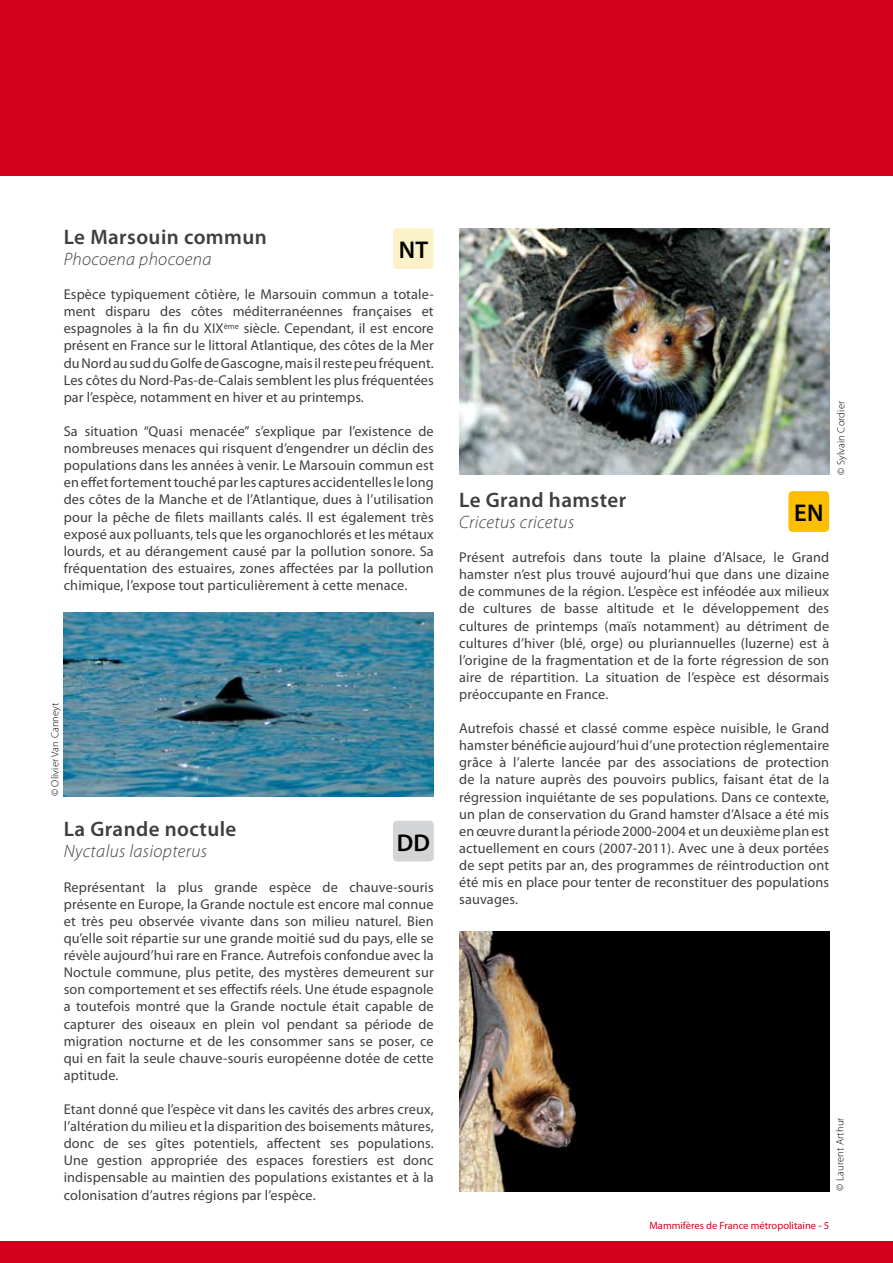
<style>
.page{position:relative;width:893px;height:1263px;background:#fff}
.page>*{position:absolute;margin:0;border:0;box-sizing:border-box;transform-origin:0 0}
.t1{font:600 24.3px "Myriad Pro";color:#000}
.t2{font:600 21px "Myriad Pro";letter-spacing:.02em;color:#3e3e40}
.t3{font:italic 300 18px "Myriad Pro";letter-spacing:.02em;color:#3e3e40}
.t4{font:14.25px/17.1px "Myriad Pro";letter-spacing:.01em;color:#3e3e40;text-align:justify}
.t5{font:300 10.5px "Myriad Pro";letter-spacing:.015em;color:#000}
.t6{font:10.5px "Myriad Pro";color:#d3001b}
</style>
<div class="page">
<div style="left:0;top:0;width:893px;height:176px;background:#d3001b"></div>
<div style="left:0;top:1241px;width:893px;height:22px;background:#d3001b"></div>
<img style="left:64px;top:612px;width:370px;height:184px">
<img style="left:459px;top:931px;width:370px;height:261px">
<img style="left:459px;top:228px;width:370px;height:247px">
<div style="left:788px;top:491px;width:41px;height:41px;background:#fbbf00;border-radius:4px"></div>
<div style="left:393px;top:821px;width:41px;height:40px;background:#d3d4d5;border-radius:4px"></div>
<div style="left:393px;top:228px;width:41px;height:41px;background:#fbf2ca;border-radius:4px"></div>
<h2 class="t2" style="left:64px;top:224px;width:204px">Le Marsouin commun</h2>
<p class="t3" style="left:64px;top:248px;width:149px">Phocoena phocoena</p>
<p class="t4" style="left:64px;top:286px;width:371px">Espèce typiquement côtière, le Marsouin commun a totale&shy;ment disparu des côtes méditerranéennes françaises et espagnoles à la fin du XIX<sup>ème</sup> siècle. Cependant, il est encore présent en France sur le littoral Atlantique, des côtes de la Mer du Nord au sud du Golfe de Gascogne, mais il reste peu fréquent.<br>Les côtes du Nord-Pas-de-Calais semblent les plus fréquentées par l’espèce, notamment en hiver et au printemps.</p>
<p class="t4" style="left:64px;top:422px;width:371px">Sa situation “Quasi menacée” s’explique par l’existence de nombreuses menaces qui risquent d’engendrer un déclin des populations dans les années à venir. Le Marsouin commun est en effet fortement touché par les captures accidentelles le long des côtes de la Manche et de l’Atlantique, dues à l’utilisation pour la pêche de filets maillants calés. Il est également très exposé aux polluants, tels que les organochlorés et les métaux lourds, et au dérangement causé par la pollution sonore. Sa fréquentation des estuaires, zones affectées par la pollution chimique, l’expose tout particulièrement à cette menace.</p>
<h1 class="t1" style="left:399px;top:234px;width:31px">NT</h1>
<p class="t5" style="left:49px;top:796px;width:95px;rotate:-90deg">© Olivier Van Canneyt</p>
<h2 class="t2" style="left:64px;top:816px;width:174px">La Grande noctule</h2>
<p class="t3" style="left:64px;top:841px;width:145px">Nyctalus lasiopterus</p>
<p class="t4" style="left:64px;top:878px;width:371px">Représentant la plus grande espèce de chauve-souris présente en Europe, la Grande noctule est encore mal connue et très peu observée vivante dans son milieu naturel. Bien qu’elle soit répartie sur une grande moitié sud du pays, elle se révèle aujourd’hui rare en France. Autrefois confondue avec la Noctule commune, plus petite, des mystères demeurent sur son comportement et ses effectifs réels. Une étude espagnole a toutefois montré que la Grande noctule était capable de capturer des oiseaux en plein vol pendant sa période de migration nocturne et de les consommer sans se poser, ce qui en fait la seule chauve-souris européenne dotée de cette aptitude.</p>
<p class="t4" style="left:64px;top:1100px;width:371px">Etant donné que l’espèce vit dans les cavités des arbres creux, l’altération du milieu et la disparition des boisements mâtures, donc de ses gîtes potentiels, affectent ses populations.<br>Une gestion appropriée des espaces forestiers est donc indispensable au maintien des populations existantes et à la colonisation d’autres régions par l’espèce.</p>
<h1 class="t1" style="left:397px;top:827px;width:35px">DD</h1>
<h2 class="t2" style="left:459px;top:486px;width:168px">Le Grand hamster</h2>
<p class="t3" style="left:459px;top:511px;width:116px">Cricetus cricetus</p>
<p class="t4" style="left:459px;top:549px;width:371px">Présent autrefois dans toute la plaine d’Alsace, le Grand hamster n’est plus trouvé aujourd’hui que dans une dizaine de communes de la région. L’espèce est inféodée aux milieux de cultures de basse altitude et le développement des cultures de printemps (maïs notamment) au détriment de cultures d’hiver (blé, orge) ou pluriannuelles (luzerne) est à l’origine de la fragmentation et de la forte régression de son aire de répartition. La situation de l’espèce est désormais préoccupante en France.</p>
<p class="t4" style="left:459px;top:720px;width:371px">Autrefois chassé et classé comme espèce nuisible, le Grand hamster bénéficie aujourd’hui d’une protection réglementaire grâce à l’alerte lancée par des associations de protection de la nature auprès des pouvoirs publics, faisant état de la régression inquiétante de ses populations. Dans ce contexte, un plan de conservation du Grand hamster d’Alsace a été mis en œuvre durant la période 2000-2004 et un deuxième plan est actuellement en cours (2007-2011). Avec une à deux portées de sept petits par an, des programmes de réintroduction ont été mis en place pour tenter de reconstituer des populations sauvages.</p>
<h1 class="t1" style="left:794px;top:497px;width:31px">EN</h1>
<p class="t5" style="left:835px;top:475px;width:75px;rotate:-90deg">© Sylvain Cordier</p>
<p class="t5" style="left:834px;top:1191px;width:75px;rotate:-90deg">© Laurent Arthur</p>
<p class="t6" style="left:649px;top:1219px;width:181px">Mammifères de France métropolitaine - 5</p>
</div>
